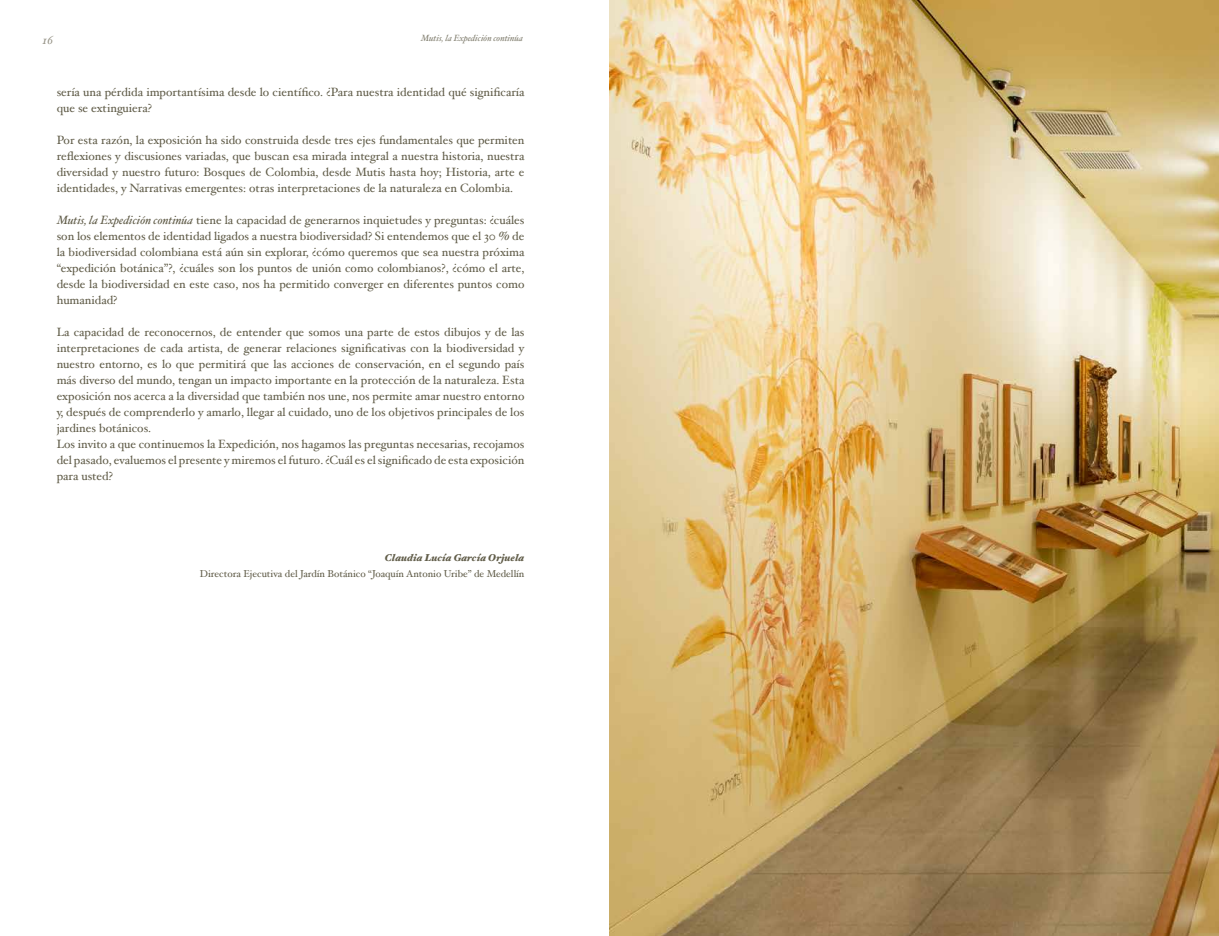
<style>
.page{position:relative;width:1219px;height:936px;background:#fff}
.page>*{position:absolute;margin:0;border:0;box-sizing:border-box;transform-origin:0 0}
.t1{font:12px/16px "Hoefler Text";color:#605c48}
.t2{font:italic 12px "Hoefler Text";color:#959285}
.t3{font:10px "Hoefler Text";color:#605c48}
.t4{font:italic 900 10px "Hoefler Text";color:#605c48}
.t5{font:italic 9px "Hoefler Text";color:#838071}
.s1{font-style:italic}
</style>
<div class="page">
<img style="left:609px;top:0;width:610px;height:935px">
<p class="t2" style="left:43px;top:33px;width:12px">16</p>
<p class="t5" style="left:421px;top:33px;width:104px">Mutis, la Expedición continúa</p>
<p class="t1" style="left:57px;top:84px;width:469px">sería una pérdida importantísima desde lo científico. ¿Para nuestra identidad qué significaría que se extinguiera?</p>
<p class="t1" style="left:57px;top:132px;width:469px;text-align:justify">Por esta razón, la exposición ha sido construida desde tres ejes fundamentales que permiten reflexiones y discusiones variadas, que buscan esa mirada integral a nuestra historia, nuestra diversidad y nuestro futuro: Bosques de Colombia, desde Mutis hasta hoy; Historia, arte e identidades, y Narrativas emergentes: otras interpretaciones de la naturaleza en Colombia.</p>
<p class="t1" style="left:57px;top:212px;width:469px;text-align:justify"><span class="s1">Mutis, la Expedición continúa</span> tiene la capacidad de generarnos inquietudes y preguntas: ¿cuáles son los elementos de identidad ligados a nuestra biodiversidad? Si entendemos que el 30 % de la biodiversidad colombiana está aún sin explorar, ¿cómo queremos que sea nuestra próxima “expedición botánica”?, ¿cuáles son los puntos de unión como colombianos?, ¿cómo el arte, desde la biodiversidad en este caso, nos ha permitido converger en diferentes puntos como humanidad?</p>
<p class="t1" style="left:57px;top:324px;width:469px">La capacidad de reconocernos, de entender que somos una parte de estos dibujos y de las interpretaciones de cada artista, de generar relaciones significativas con la biodiversidad y nuestro entorno, es lo que permitirá que las acciones de conservación, en el segundo país más diverso del mundo, tengan un impacto importante en la protección de la naturaleza. Esta exposición nos acerca a la diversidad que también nos une, nos permite amar nuestro entorno y, después de comprenderlo y amarlo, llegar al cuidado, uno de los objetivos principales de los jardines botánicos.<br>Los invito a que continuemos la Expedición, nos hagamos las preguntas necesarias, recojamos del pasado, evaluemos el presente y miremos el futuro. ¿Cuál es el significado de esta exposición para usted?</p>
<p class="t4" style="left:385px;top:551px;width:141px">Claudia Lucía García Orjuela</p>
<p class="t3" style="left:200px;top:567px;width:326px">Directora Ejecutiva del Jardín Botánico “Joaquín Antonio Uribe” de Medellín</p>
</div>
